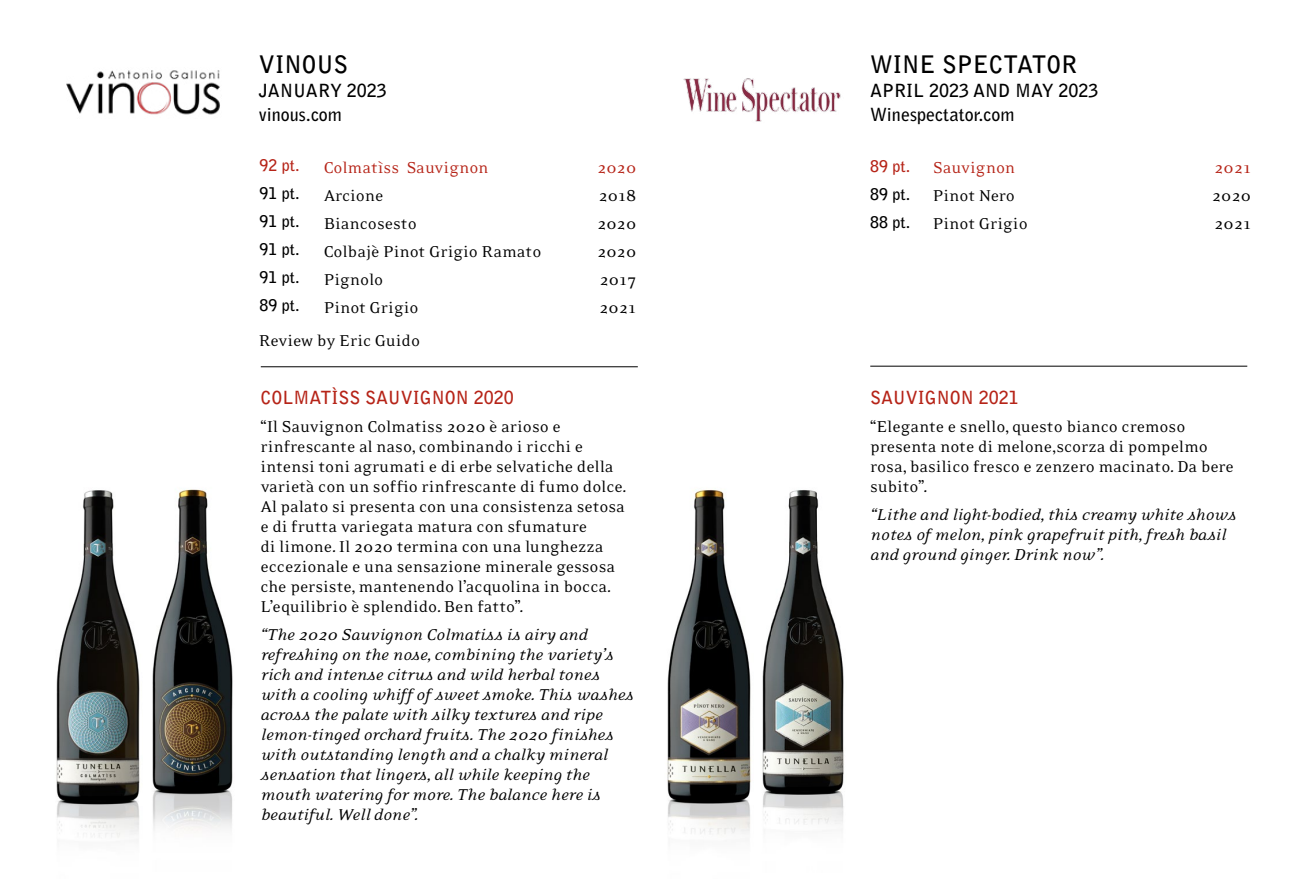
<style>
.page{position:relative;width:1304px;height:879px;background:#fff}
.page>*{position:absolute;margin:0;border:0;box-sizing:border-box;transform-origin:0 0}
.t1{font:700 24px "Bell Gothic Std";color:#000}
.t2{font:18px/20px "Eidetic Serif";color:#000}
.t3{font:italic 18px/20px "Eidetic Serif";letter-spacing:-.01em;color:#000}
.t4{font:700 18px/24px "Bell Gothic Std";color:#000}
.t5{font:18px "Eidetic Serif";color:#b62418}
.t6{font:700 18px "Bell Gothic Std";color:#b62418}
.t7{font:700 16px/28px "Bell Gothic Std";color:#000}
.t8{font:700 16px "Bell Gothic Std";color:#b62418}
</style>
<div class="page">
<hr style="left:870px;top:366px;width:377px;height:1px;background:#000">
<hr style="left:261px;top:366px;width:377px;height:1px;background:#000">
<img style="left:56px;top:490px;width:84px;height:348px">
<img style="left:152px;top:489px;width:81px;height:342px">
<img style="left:683px;top:78px;width:158px;height:44px">
<img style="left:67px;top:70px;width:153px;height:45px">
<img style="left:667px;top:490px;width:84px;height:344px">
<img style="left:762px;top:490px;width:82px;height:335px">
<h1 class="t1" style="left:259px;top:50px;width:91px">VINOUS</h1>
<p class="t4" style="left:259px;top:79px;width:129px">JANUARY 2023 vinous.com</p>
<p class="t8" style="left:260px;top:155px;width:41px">92 pt.</p>
<p class="t7" style="left:260px;top:179px;width:41px;text-align:justify">91 pt.<br>91 pt.<br>91 pt.<br>91 pt.<br>89 pt.</p>
<p class="t5" style="left:324px;top:158px;width:166px">Colmatìss Sauvignon</p>
<p class="t2" style="left:324px;top:181px;width:219px;line-height:28px">Arcione<br>Biancosesto<br>Colbajè Pinot Grigio Ramato<br>Pignolo<br>Pinot Grigio</p>
<p class="t2" style="left:259px;top:331px;width:163px">Review by Eric Guido</p>
<p class="t5" style="left:597px;top:158px;width:41px">2020</p>
<p class="t2" style="left:597px;top:181px;width:41px;line-height:28px;text-align:justify">2018<br>2020<br>2020<br>2017<br>2021</p>
<p class="t6" style="left:260px;top:386px;width:255px">COLMATÌSS SAUVIGNON 2020</p>
<p class="t2" style="left:260px;top:416px;width:368px">“Il Sauvignon Colmatiss 2020 è arioso e rinfrescante al naso, combinando i ricchi e intensi toni agrumati e di erbe selvatiche della varietà con un soffio rinfrescante di fumo dolce.<br>Al palato si presenta con una consistenza setosa e di frutta variegata matura con sfumature<br>di limone. Il 2020 termina con una lunghezza eccezionale e una sensazione minerale gessosa che persiste, mantenendo l’acquolina in bocca.<br>L’equilibrio è splendido. Ben fatto”.</p>
<p class="t3" style="left:260px;top:625px;width:375px">“The 2020 Sauvignon Colmatiss is airy and refreshing on the nose, combining the variety’s rich and intense citrus and wild herbal tones with a cooling whiff of sweet smoke. This washes across the palate with silky textures and ripe lemon-tinged orchard fruits. The 2020 finishes with outstanding length and a chalky mineral sensation that lingers, all while keeping the mouth watering for more. The balance here is beautiful. Well done”.</p>
<h1 class="t1" style="left:870px;top:50px;width:208px">WINE SPECTATOR</h1>
<p class="t4" style="left:870px;top:79px;width:230px">APRIL 2023 AND MAY 2023<br>Winespectator.com</p>
<p class="t8" style="left:870px;top:157px;width:41px">89 pt.</p>
<p class="t7" style="left:870px;top:180px;width:41px">89 pt.<br>88 pt.</p>
<p class="t5" style="left:933px;top:158px;width:84px">Sauvignon</p>
<p class="t2" style="left:933px;top:181px;width:96px;line-height:28px">Pinot Nero<br>Pinot Grigio</p>
<p class="t5" style="left:1214px;top:158px;width:38px">2021</p>
<p class="t2" style="left:1212px;top:181px;width:41px;line-height:28px">2020<br>2021</p>
<p class="t6" style="left:870px;top:386px;width:150px">SAUVIGNON 2021</p>
<p class="t2" style="left:870px;top:416px;width:365px">“Elegante e snello, questo bianco cremoso presenta note di melone,scorza di pompelmo rosa, basilico fresco e zenzero macinato. Da bere subito”.</p>
<p class="t3" style="left:870px;top:505px;width:368px">“Lithe and light-bodied, this creamy white shows notes of melon, pink grapefruit pith, fresh basil and ground ginger. Drink now”.</p>
</div>
